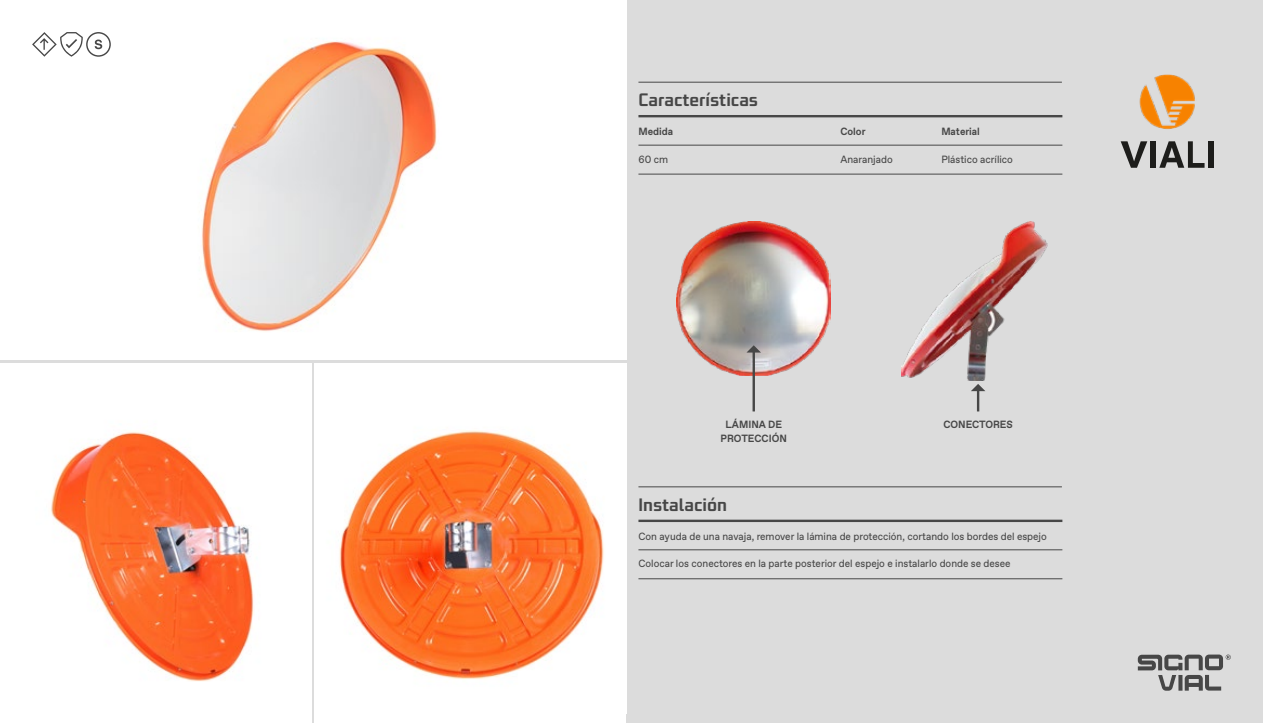
<style>
.page{position:relative;width:1263px;height:723px;background:#dcdcdc}
.page>*{position:absolute;margin:0;border:0;box-sizing:border-box;transform-origin:0 0}
.t1{font:18px "Bunken Tech Sans Pro Se Bd";color:#474747;scale:.96 1}
.t2{font:10.5px "Favorit";color:#474747;scale:.96 1}
.t3{font:700 10.5px/13.5px "Favorit";color:#474747;text-align:center;scale:.96 1}
</style>
<div class="page">
<svg style="left:1138px;top:654px;width:93px;height:37px"></svg>
<hr style="left:638px;top:82px;width:424px;height:1px;background:#474747">
<hr style="left:638px;top:115px;width:424px;height:2px;background:#474747">
<hr style="left:638px;top:145px;width:424px;height:1px;background:#474747">
<hr style="left:638px;top:174px;width:424px;height:1px;background:#474747">
<hr style="left:638px;top:520px;width:424px;height:2px;background:#474747">
<hr style="left:638px;top:549px;width:424px;height:1px;background:#474747">
<hr style="left:638px;top:578px;width:424px;height:1px;background:#474747">
<img style="left:1139px;top:75px;width:56px;height:55px">
<svg style="left:1121px;top:141px;width:26px;height:27px"></svg>
<div style="left:1150px;top:141px;width:6px;height:27px;background:#1d1d1b"></div>
<svg style="left:1159px;top:141px;width:45px;height:27px"></svg>
<div style="left:1208px;top:141px;width:6px;height:27px;background:#1d1d1b"></div>
<hr style="left:638px;top:486px;width:424px;height:1px;background:#474747">
<img style="left:677px;top:221px;width:154px;height:154px">
<hr style="left:752px;top:352px;width:3px;height:59px;background:#474747">
<svg style="left:746px;top:345px;width:15px;height:7px"></svg>
<img style="left:902px;top:221px;width:145px;height:160px">
<hr style="left:977px;top:390px;width:2px;height:21px;background:#474747">
<svg style="left:971px;top:384px;width:14px;height:7px"></svg>
<div style="left:0;top:0;width:626px;height:360px;background:#fff"></div>
<img style="left:201px;top:41px;width:236px;height:291px">
<img style="left:0;top:363px;width:311px;height:360px">
<div style="left:315px;top:363px;width:311px;height:360px;background:#fff"></div>
<img style="left:339px;top:430px;width:265px;height:250px">
<svg style="left:32px;top:32px;width:79px;height:25px"></svg>
<h1 class="t1" style="left:638px;top:89px;width:126px">Características</h1>
<p class="t3" style="left:638px;top:125px;width:38px">Medida</p>
<p class="t3" style="left:840px;top:125px;width:28px">Color</p>
<p class="t2" style="left:638px;top:152px;width:32px">60 cm</p>
<p class="t2" style="left:840px;top:152px;width:56px">Anaranjado</p>
<p class="t3" style="left:941px;top:125px;width:42px">Material</p>
<p class="t2" style="left:941px;top:152px;width:76px">Plástico acrílico</p>
<p class="t3" style="left:721px;top:418px;width:71px">LÁMINA DE<br>PROTECCIÓN</p>
<p class="t3" style="left:943px;top:418px;width:74px">CONECTORES</p>
<h1 class="t1" style="left:638px;top:493px;width:94px">Instalación</h1>
<p class="t2" style="left:638px;top:529px;width:427px">Con ayuda de una navaja, remover la lámina de protección, cortando los bordes del espejo</p>
<p class="t2" style="left:638px;top:556px;width:389px">Colocar los conectores en la parte posterior del espejo e instalarlo donde se desee</p>
</div>
